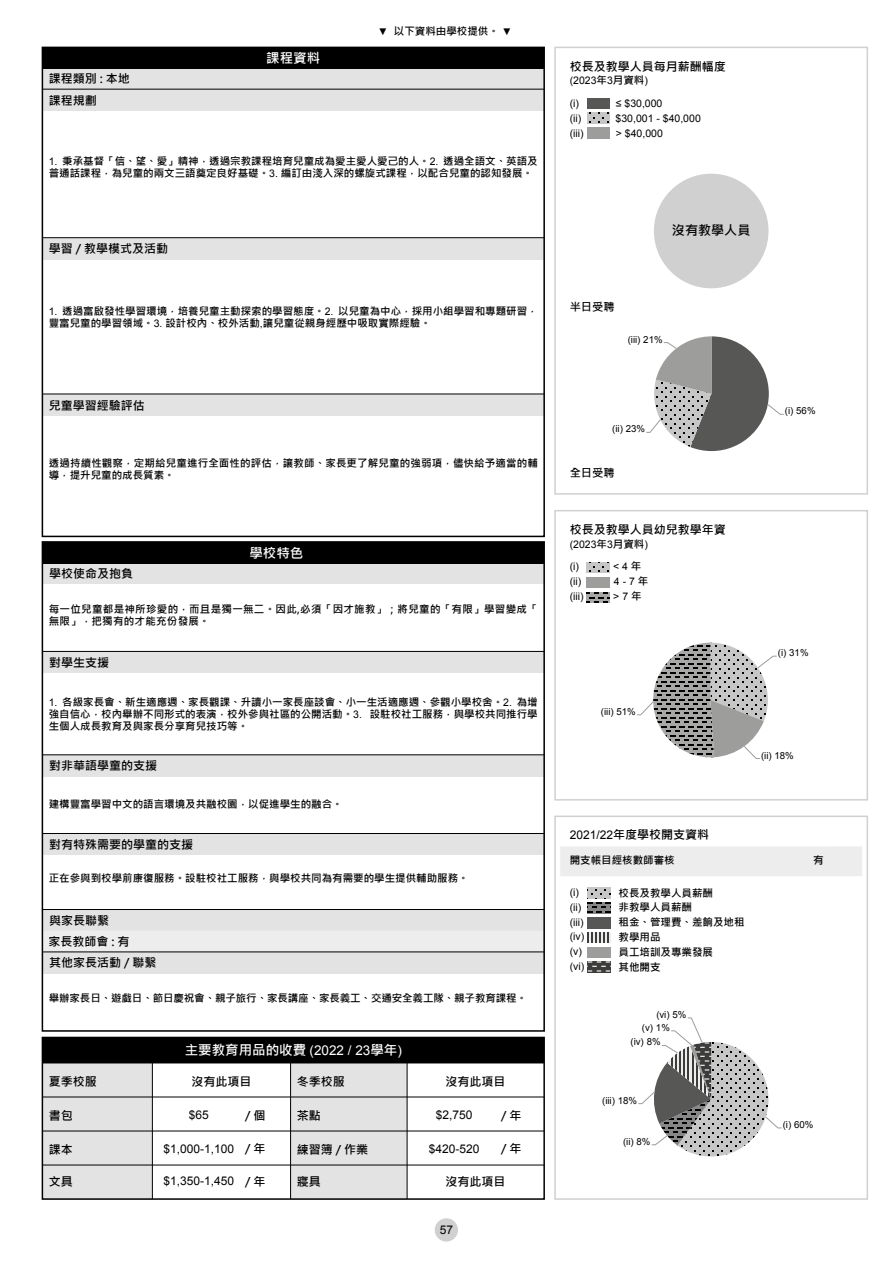
<style>
.page{position:relative;width:893px;height:1263px;background:#fff}
.page>*{position:absolute;margin:0;border:0;box-sizing:border-box;transform-origin:0 0}
.t1{font:700 13.5px "Microsoft Jheng Hei";color:#fff}
.t2{font:700 13.05px "Microsoft Jheng Hei";color:#000}
.t3{font:700 12px/20.9px "Microsoft Jheng Hei";color:#000}
.t4{font:12px "Arial";color:#000}
.t5{font:700 11.25px "Microsoft Jheng Hei";color:#000}
.t6{font:700 10.5px/12px "Microsoft Jheng Hei";color:#000}
.t7{font:10.5px "Arial";color:#000}
.t8{font:700 10.5px/12px "Microsoft Jheng Hei";letter-spacing:.03em;color:#000}
.t9{font:9.6px "Arial";color:#000}
.s1{font-family:"Arial";font-weight:400;font-size:9.75px}
.s2{font-family:"Arial";font-weight:400}
.s3{font-family:"Microsoft Jheng Hei";font-weight:700}
</style>
<div class="page">
<div style="left:560px;top:846px;width:302px;height:30px;background:#ededed"></div>
<img style="left:588px;top:917px;width:22px;height:11px">
<svg style="left:588px;top:962px;width:22px;height:10px"></svg>
<svg style="left:588px;top:932px;width:22px;height:11px"></svg>
<svg style="left:588px;top:902px;width:22px;height:11px"></svg>
<svg style="left:588px;top:888px;width:22px;height:10px"></svg>
<div style="left:554px;top:815px;width:314px;height:385px;border:2px solid #d0d0d0"></div>
<div style="left:554px;top:510px;width:314px;height:290px;border:2px solid #d0d0d0"></div>
<svg style="left:587px;top:592px;width:22px;height:11px"></svg>
<svg style="left:587px;top:562px;width:22px;height:11px"></svg>
<div style="left:554px;top:47px;width:314px;height:448px;border:2px solid #d0d0d0"></div>
<img style="left:587px;top:98px;width:23px;height:11px">
<svg style="left:587px;top:113px;width:23px;height:11px"></svg>
<svg style="left:646px;top:336px;width:138px;height:115px"></svg>
<svg style="left:637px;top:643px;width:140px;height:116px"></svg>
<svg style="left:638px;top:1017px;width:144px;height:139px"></svg>
<div style="left:654px;top:174px;width:114px;height:114px;background:#d0d0d0;border-radius:50%"></div>
<div style="left:291px;top:1063px;width:116px;height:136px;background:#e3e3e3"></div>
<div style="left:42px;top:1063px;width:110px;height:136px;background:#e3e3e3"></div>
<div style="left:42px;top:1037px;width:503px;height:163px;border:2px solid #000"></div>
<hr style="left:42px;top:1096px;width:502px;height:1px;background:#000">
<hr style="left:42px;top:1165px;width:502px;height:1px;background:#000">
<hr style="left:42px;top:1130px;width:502px;height:1px;background:#000">
<div style="left:42px;top:1037px;width:502px;height:26px;background:#000"></div>
<hr style="left:152px;top:1063px;width:1px;height:136px;background:#000">
<hr style="left:290px;top:1063px;width:1px;height:136px;background:#000">
<hr style="left:407px;top:1063px;width:1px;height:136px;background:#000">
<div style="left:435px;top:1218px;width:23px;height:23px;background:#d0d0d0;border-radius:50%"></div>
<div style="left:43px;top:652px;width:501px;height:21px;background:#e3e3e3"></div>
<hr style="left:43px;top:651px;width:501px;height:1px;background:#000">
<div style="left:43px;top:910px;width:501px;height:21px;background:#e3e3e3"></div>
<div style="left:42px;top:931px;width:502px;height:21px;background:#ededed"></div>
<hr style="left:43px;top:909px;width:501px;height:1px;background:#000">
<div style="left:43px;top:562px;width:501px;height:22px;background:#e3e3e3"></div>
<div style="left:43px;top:542px;width:501px;height:21px;background:#000"></div>
<div style="left:43px;top:952px;width:501px;height:21px;background:#e3e3e3"></div>
<hr style="left:43px;top:951px;width:501px;height:1px;background:#000">
<div style="left:43px;top:755px;width:501px;height:21px;background:#e3e3e3"></div>
<hr style="left:43px;top:754px;width:501px;height:1px;background:#000">
<div style="left:43px;top:834px;width:501px;height:21px;background:#e3e3e3"></div>
<hr style="left:43px;top:833px;width:501px;height:1px;background:#000">
<div style="left:42px;top:541px;width:503px;height:491px;border:2px solid #000"></div>
<div style="left:42px;top:238px;width:502px;height:21px;background:#e3e3e3"></div>
<hr style="left:42px;top:237px;width:502px;height:1px;background:#000">
<div style="left:42px;top:394px;width:502px;height:22px;background:#e3e3e3"></div>
<hr style="left:42px;top:394px;width:502px;height:1px;background:#000">
<div style="left:42px;top:89px;width:502px;height:21px;background:#e3e3e3"></div>
<div style="left:42px;top:68px;width:502px;height:21px;background:#e3e3e3"></div>
<hr style="left:42px;top:89px;width:502px;height:1px;background:#000">
<div style="left:42px;top:47px;width:502px;height:22px;background:#000"></div>
<div style="left:42px;top:47px;width:503px;height:490px;border:2px solid #000"></div>
<p class="t3" style="left:49px;top:68px;width:83px">課程類別 : 本地</p>
<p class="t3" style="left:49px;top:90px;width:49px">課程規劃</p>
<p class="t1" style="left:266px;top:50px;width:55px">課程資料</p>
<p class="t6" style="left:378px;top:25px;width:135px"><span class="s1">▼</span> 以下資料由學校提供。 <span class="s1">▼</span></p>
<p class="t6" style="left:49px;top:156px;width:490px"><span class="s2">1.</span> 秉承基督「信、望、愛」精神，透過宗教課程培育兒童成為愛主愛人愛己的人。<span class="s2">2.</span> 透過全語文、英語及普通話課程，為兒童的兩文三語奠定良好基礎。<span class="s2">3.</span> 編訂由淺入深的螺旋式課程，以配合兒童的認知發展。</p>
<p class="t3" style="left:49px;top:239px;width:121px">學習 / 教學模式及活動</p>
<p class="t6" style="left:49px;top:305px;width:490px"><span class="s2">1.</span> 透過富啟發性學習環境，培養兒童主動探索的學習態度。<span class="s2">2.</span> 以兒童為中心，採用小組學習和專題研習，豐富兒童的學習領域。<span class="s2">3.</span> 設計校內、校外活動<span class="s2">,</span>讓兒童從親身經歷中吸取實際經驗。</p>
<p class="t3" style="left:49px;top:395px;width:97px">兒童學習經驗評估</p>
<p class="t6" style="left:49px;top:457px;width:491px">透過持續性觀察，定期給兒童進行全面性的評估，讓教師、家長更了解兒童的強弱項，儘快給予適當的輔導，提升兒童的成長質素。</p>
<p class="t3" style="left:49px;top:563px;width:85px">學校使命及抱負</p>
<p class="t1" style="left:249px;top:545px;width:55px">學校特色</p>
<p class="t8" style="left:49px;top:603px;width:491px">每一位兒童都是神所珍愛的，而且是獨一無二。因此,必須「因才施教」；將兒童的「有限」學習變成「無限」，把獨有的才能充份發展。</p>
<p class="t3" style="left:49px;top:652px;width:62px">對學生支援</p>
<p class="t6" style="left:49px;top:696px;width:490px;text-align:justify"><span class="s2">1.</span> 各級家長會、新生適應週、家長觀課、升讀小一家長座談會、小一生活適應週、參觀小學校舍。<span class="s2">2.</span> 為增強自信心，校內舉辦不同形式的表演，校外參與社區的公開活動。<span class="s2">3.</span> 設駐校社工服務，與學校共同推行學生個人成長教育及與家長分享育兒技巧等。</p>
<p class="t3" style="left:49px;top:755px;width:109px">對非華語學童的支援</p>
<p class="t6" style="left:49px;top:798px;width:296px">建構豐富學習中文的語言環境及共融校園，以促進學生的融合。</p>
<p class="t3" style="left:49px;top:834px;width:145px">對有特殊需要的學童的支援</p>
<p class="t6" style="left:49px;top:872px;width:422px">正在參與到校學前康復服務。設駐校社工服務，與學校共同為有需要的學生提供輔助服務。</p>
<p class="t3" style="left:49px;top:910px;width:83px">與家長聯繫<br>家長教師會 : 有</p>
<p class="t3" style="left:49px;top:952px;width:109px">其他家長活動 / 聯繫</p>
<p class="t6" style="left:49px;top:992px;width:480px">舉辦家長日、遊戲日、節日慶祝會、親子旅行、家長講座、家長義工、交通安全義工隊、親子教育課程。</p>
<p class="t1" style="left:185px;top:1041px;width:219px">主要教育用品的收費 <span class="s2">(2022 / 23</span>學年<span class="s2">)</span></p>
<p class="t3" style="left:49px;top:1071px;width:49px">夏季校服</p>
<p class="t3" style="left:297px;top:1071px;width:49px">冬季校服</p>
<p class="t3" style="left:49px;top:1105px;width:25px">書包</p>
<p class="t3" style="left:297px;top:1105px;width:25px">茶點</p>
<p class="t3" style="left:49px;top:1139px;width:25px">課本</p>
<p class="t3" style="left:297px;top:1139px;width:73px">練習簿 / 作業</p>
<p class="t3" style="left:49px;top:1171px;width:25px">文具</p>
<p class="t3" style="left:297px;top:1171px;width:25px">寢具</p>
<p class="t3" style="left:191px;top:1071px;width:61px">沒有此項目</p>
<p class="t3" style="left:446px;top:1071px;width:61px">沒有此項目</p>
<p class="t3" style="left:245px;top:1105px;width:22px">/ 個</p>
<p class="t3" style="left:245px;top:1138px;width:22px">/ 年</p>
<p class="t3" style="left:501px;top:1138px;width:22px">/ 年</p>
<p class="t3" style="left:501px;top:1105px;width:22px">/ 年</p>
<p class="t4" style="left:189px;top:1107px;width:22px">$65</p>
<p class="t4" style="left:163px;top:1141px;width:72px">$1,000-1,100</p>
<p class="t4" style="left:436px;top:1107px;width:38px">$2,750</p>
<p class="t4" style="left:429px;top:1141px;width:52px">$420-520</p>
<p class="t3" style="left:245px;top:1171px;width:22px">/ 年</p>
<p class="t4" style="left:163px;top:1173px;width:72px">$1,350-1,450</p>
<p class="t3" style="left:446px;top:1171px;width:61px">沒有此項目</p>
<p class="t4" style="left:440px;top:1222px;width:15px">57</p>
<p class="t3" style="left:570px;top:56px;width:157px">校長及教學人員每月薪酬幅度</p>
<p class="t7" style="left:570px;top:74px;width:80px">(2023<span class="s3">年</span>3<span class="s3">月資料</span>)</p>
<p class="t7" style="left:570px;top:97px;width:11px">(i)</p>
<p class="t7" style="left:616px;top:97px;width:48px">≤ $30,000</p>
<p class="t7" style="left:570px;top:127px;width:15px">(iii)</p>
<p class="t7" style="left:616px;top:127px;width:48px">&gt; $40,000</p>
<p class="t7" style="left:570px;top:112px;width:13px">(ii)</p>
<p class="t7" style="left:616px;top:112px;width:87px">$30,001 - $40,000</p>
<p class="t2" style="left:672px;top:222px;width:80px">沒有教學人員</p>
<p class="t5" style="left:570px;top:300px;width:46px">半日受聘</p>
<p class="t9" style="left:628px;top:333px;width:36px">(iii) 21%</p>
<p class="t9" style="left:612px;top:423px;width:34px">(ii) 23%</p>
<p class="t5" style="left:570px;top:465px;width:46px">全日受聘</p>
<p class="t3" style="left:570px;top:519px;width:157px">校長及教學人員幼兒教學年資</p>
<p class="t7" style="left:570px;top:537px;width:80px">(2023<span class="s3">年</span>3<span class="s3">月資料</span>)</p>
<p class="t7" style="left:570px;top:575px;width:13px">(ii)</p>
<p class="t7" style="left:614px;top:575px;width:36px">4 - 7 <span class="s3">年</span></p>
<p class="t7" style="left:570px;top:590px;width:15px">(iii)</p>
<p class="t7" style="left:613px;top:590px;width:30px">&gt; 7 <span class="s3">年</span></p>
<p class="t7" style="left:570px;top:560px;width:11px">(i)</p>
<p class="t7" style="left:613px;top:560px;width:30px">&lt; 4 <span class="s3">年</span></p>
<p class="t9" style="left:601px;top:705px;width:36px">(iii) 51%</p>
<p class="t9" style="left:785px;top:405px;width:32px">(i) 56%</p>
<p class="t9" style="left:778px;top:646px;width:32px">(i) 31%</p>
<p class="t9" style="left:761px;top:749px;width:34px">(ii) 18%</p>
<p class="t3" style="left:570px;top:824px;width:141px"><span class="s2">2021/22</span>年度學校開支資料</p>
<p class="t6" style="left:570px;top:854px;width:106px">開支帳目經核數師審核</p>
<p class="t7" style="left:570px;top:885px;width:11px">(i)</p>
<p class="t6" style="left:618px;top:887px;width:96px">校長及教學人員薪酬</p>
<p class="t7" style="left:570px;top:900px;width:13px">(ii)</p>
<p class="t6" style="left:618px;top:902px;width:75px">非教學人員薪酬</p>
<p class="t7" style="left:570px;top:915px;width:15px">(iii)</p>
<p class="t6" style="left:618px;top:916px;width:127px">租金、管理費、差餉及地租</p>
<p class="t7" style="left:570px;top:944px;width:14px">(v)</p>
<p class="t6" style="left:618px;top:946px;width:96px">員工培訓及專業發展</p>
<p class="t7" style="left:570px;top:959px;width:16px">(vi)</p>
<p class="t6" style="left:618px;top:961px;width:43px">其他開支</p>
<p class="t7" style="left:570px;top:930px;width:16px">(iv)</p>
<p class="t6" style="left:618px;top:931px;width:43px">教學用品</p>
<p class="t9" style="left:656px;top:1008px;width:32px">(vi) 5%</p>
<p class="t9" style="left:642px;top:1021px;width:29px">(v) 1%</p>
<p class="t9" style="left:630px;top:1036px;width:32px">(iv) 8%</p>
<p class="t9" style="left:602px;top:1094px;width:36px">(iii) 18%</p>
<p class="t9" style="left:623px;top:1135px;width:29px">(ii) 8%</p>
<p class="t6" style="left:813px;top:854px;width:12px">有</p>
<p class="t9" style="left:783px;top:1118px;width:32px">(i) 60%</p>
</div>
